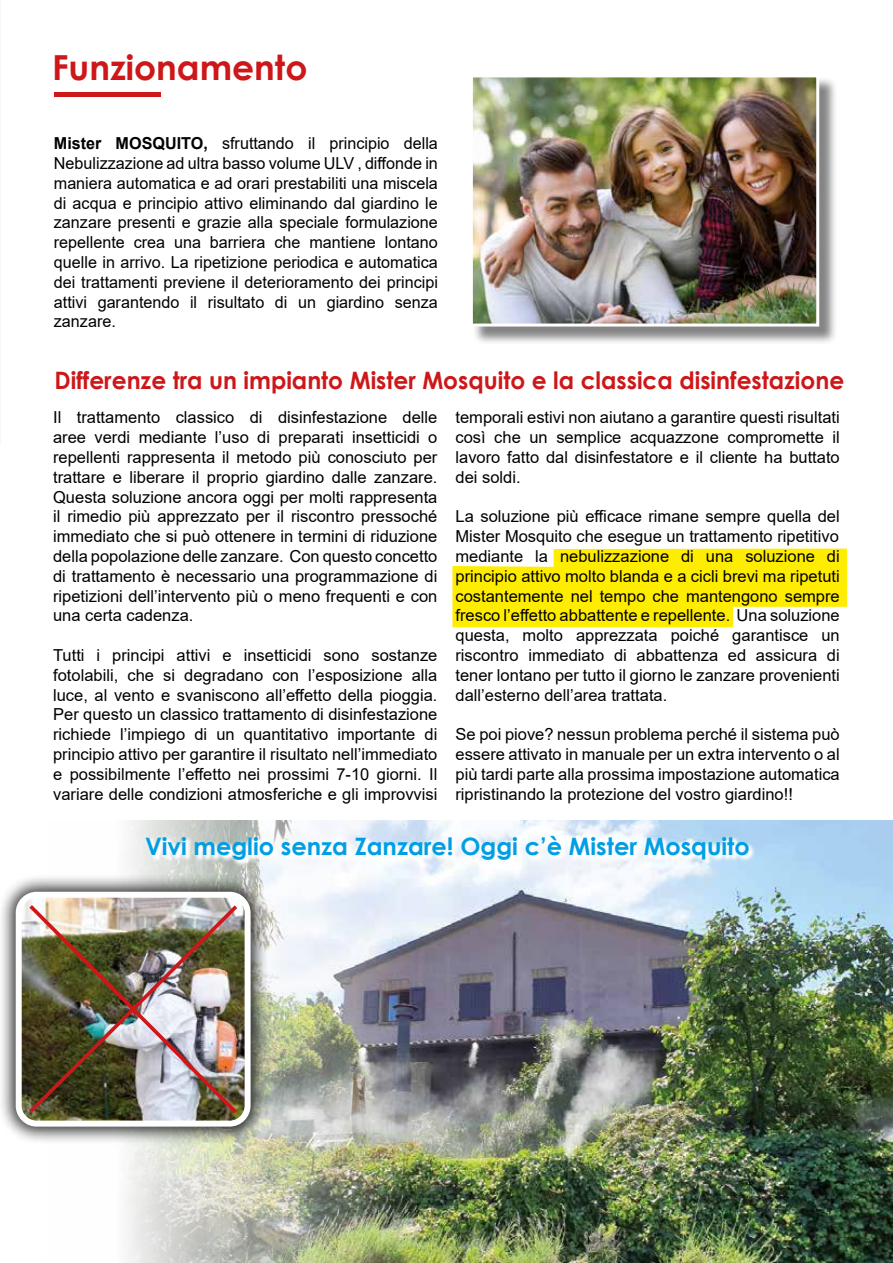
<style>
.page{position:relative;width:893px;height:1263px;background:#fff}
.page>*{position:absolute;margin:0;border:0;box-sizing:border-box;transform-origin:0 0}
.t1{font:700 34.5px "Century Gothic";color:#cd1719}
.t2{font:700 24px "Century Gothic";color:#cd1719}
.t3{font:700 24px "Century Gothic";color:#009fe3}
.t4{font:16.5px/19.8px "Arial";color:#000;text-align:justify}
.s1{font-weight:700}
</style>
<div class="page">
<svg style="left:452px;top:549px;width:395px;height:78px;background:#ffef21"></svg>
<img style="left:127px;top:821px;width:766px;height:442px">
<div style="left:472px;top:77px;width:366px;height:268px;background:#000;opacity:.49"></div>
<img style="left:474px;top:78px;width:341px;height:245px">
<div style="left:470px;top:74px;width:349px;height:253px;border:3px solid #fff"></div>
<div style="left:54px;top:92px;width:107px;height:5px;background:#cd1719"></div>
<div style="left:0;top:873px;width:269px;height:272px;background:#000;opacity:.75"></div>
<img style="left:19px;top:895px;width:229px;height:228px">
<div style="left:16px;top:892px;width:235px;height:234px;border:6px solid #fff;border-radius:18px"></div>
<img style="left:25px;top:901px;width:216px;height:216px">
<svg style="left:144px;top:835px;width:612px;height:32px;fill:#f5f8fc"></svg>
<h1 class="t1" style="left:52px;top:41px;width:257px">Funzionamento</h1>
<p class="t4" style="left:54px;top:133px;width:386px"><span class="s1">Mister MOSQUITO,</span> sfruttando il principio della Nebulizzazione ad ultra basso volume ULV , diffonde in maniera automatica e ad orari prestabiliti una miscela di acqua e principio attivo eliminando dal giardino le zanzare presenti e grazie alla speciale formulazione repellente crea una barriera che mantiene lontano quelle in arrivo. La ripetizione periodica e automatica dei trattamenti previene il deterioramento dei principi attivi garantendo il risultato di un giardino senza zanzare.</p>
<h2 class="t2" style="left:55px;top:362px;width:791px">Differenze tra un impianto Mister Mosquito e la classica disinfestazione</h2>
<p class="t4" style="left:53px;top:408px;width:386px">Il trattamento classico di disinfestazione delle aree verdi mediante l’uso di preparati insetticidi o repellenti rappresenta il metodo più conosciuto per trattare e liberare il proprio giardino dalle zanzare.<br>Questa soluzione ancora oggi per molti rappresenta il rimedio più apprezzato per il riscontro pressoché immediato che si può ottenere in termini di riduzione della popolazione delle zanzare. Con questo concetto di trattamento è necessario una programmazione di ripetizioni dell’intervento più o meno frequenti e con una certa cadenza.</p>
<p class="t4" style="left:53px;top:645px;width:386px">Tutti i principi attivi e insetticidi sono sostanze fotolabili, che si degradano con l’esposizione alla luce, al vento e svaniscono all’effetto della pioggia.<br>Per questo un classico trattamento di disinfestazione richiede l’impiego di un quantitativo importante di principio attivo per garantire il risultato nell’immediato e possibilmente l’effetto nei prossimi 7-10 giorni. Il variare delle condizioni atmosferiche e gli improvvisi</p>
<p class="t4" style="left:455px;top:408px;width:386px">temporali estivi non aiutano a garantire questi risultati così che un semplice acquazzone compromette il lavoro fatto dal disinfestatore e il cliente ha buttato dei soldi.</p>
<p class="t4" style="left:455px;top:507px;width:386px">La soluzione più efficace rimane sempre quella del Mister Mosquito che esegue un trattamento ripetitivo mediante la nebulizzazione di una soluzione di principio attivo molto blanda e a cicli brevi ma ripetuti costantemente nel tempo che mantengono sempre fresco l’effetto abbattente e repellente. Una soluzione questa, molto apprezzata poiché garantisce un riscontro immediato di abbattenza ed assicura di tener lontano per tutto il giorno le zanzare provenienti dall’esterno dell’area trattata.</p>
<p class="t4" style="left:455px;top:724px;width:386px">Se poi piove? nessun problema perché il sistema può essere attivato in manuale per un extra intervento o al più tardi parte alla prossima impostazione automatica ripristinando la protezione del vostro giardino!!</p>
<h2 class="t3" style="left:145px;top:828px;width:606px">Vivi meglio senza Zanzare! Oggi c’è Mister Mosquito</h2>
</div>
